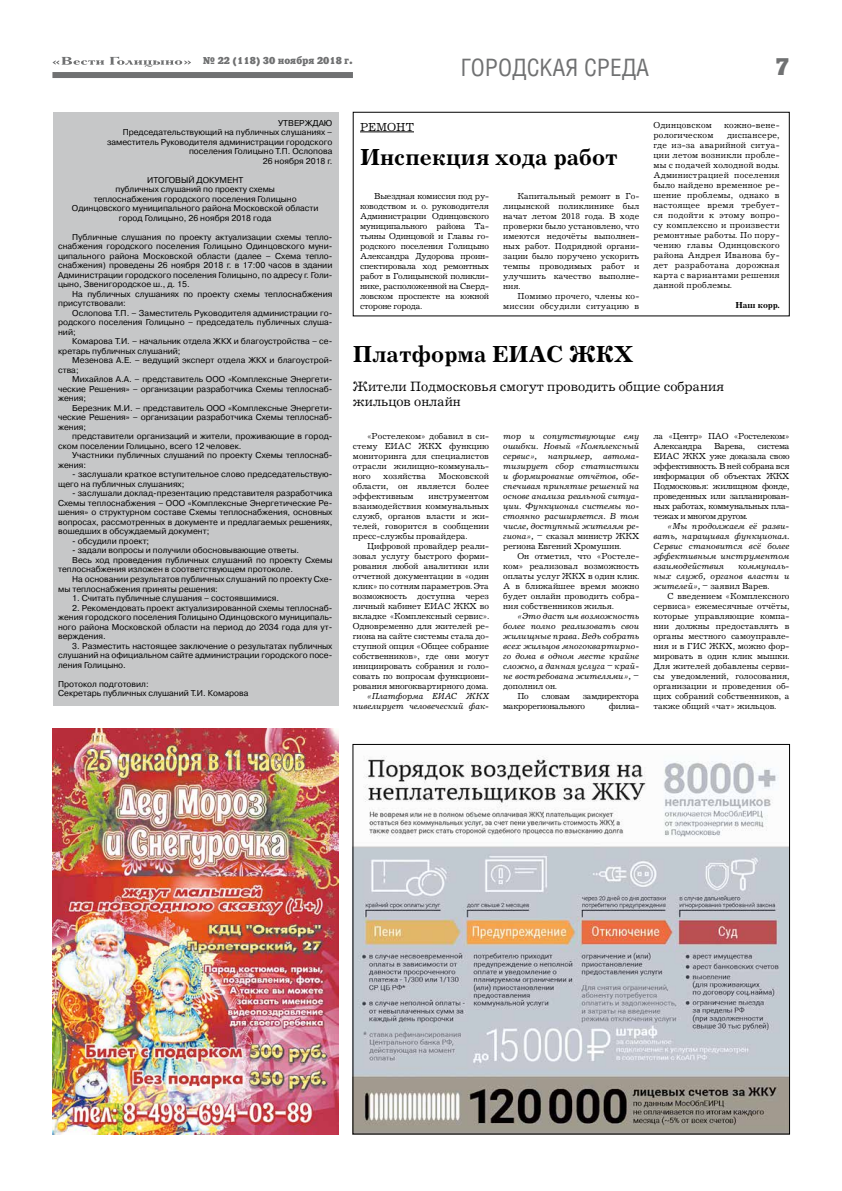
<style>
.page{position:relative;width:842px;height:1191px;background:#fff}
.page>*{position:absolute;margin:0;border:0;box-sizing:border-box;transform-origin:0 0}
.t1{font:700 24px "Journal C";color:#000}
.t2{font:24px "Helios Cond";color:#707172}
.t3{font:24px "Xenia C";color:#707172}
.t4{font:14px/15px "Journal C";color:#000}
.t5{font:12px "Journal C";color:#000}
.t6{font:10px "Xenia C";color:#707172}
.t7{font:9px/10px "Journal C";color:#000;text-align:justify}
.t8{font:italic 9px/10px "Journal C";color:#000;text-align:justify}
.t9{font:9px/10px "Journal C";letter-spacing:.02em;color:#000;text-align:right}
.t10{font:9px/10px "Journal C";letter-spacing:-.03em;color:#000}
.t11{font:700 9px "Journal C";color:#000}
.t12{font:8.5px/9.5px "Pragmatica C";color:#000;text-align:justify}
.s1{font-style:normal}
</style>
<div class="page">
<div style="left:52px;top:72px;width:301px;height:6px;background:#707172"></div>
<svg style="left:52px;top:57px;width:139px;height:10px"></svg>
<div style="left:53px;top:112px;width:285px;height:594px;background:#c6c7c8"></div>
<hr style="left:360px;top:132px;width:54px;height:1px;background:#000">
<img style="left:355px;top:756px;width:433px;height:376px">
<img style="left:52px;top:728px;width:287px;height:406px">
<p class="t6" style="left:203px;top:55px;width:151px">№ 22 (118) 30 ноября 2018 г.</p>
<h1 class="t2" style="left:461px;top:53px;width:190px">ГОРОДСКАЯ СРЕДА</h1>
<h1 class="t3" style="left:775px;top:52px;width:16px">7</h1>
<p class="t12" style="left:107px;top:118px;width:227px;text-align:right">УТВЕРЖДАЮ<br>Председательствующий на публичных слушаниях – заместитель Руководителя администрации городского поселения Голицыно Т.П. Ослопова<br>26 ноября 2018 г.</p>
<p class="t12" style="left:72px;top:175px;width:248px;text-align:center">ИТОГОВЫЙ ДОКУМЕНТ<br>публичных слушаний по проекту схемы<br>теплоснабжения городского поселения Голицыно Одинцовского муниципального района Московской области город Голицыно, 26 ноября 2018 года</p>
<p class="t12" style="left:58px;top:232px;width:276px;text-indent:14px">Публичные слушания по проекту актуализации схемы тепло&shy;снабжения городского поселения Голицыно Одинцовского муни&shy;ципального района Московской области (далее – Схема тепло&shy;снабжения) проведены 26 ноября 2018 г. в 17:00 часов в здании Администрации городского поселения Голицыно, по адресу г. Голи&shy;цыно, Звенигородское ш., д. 15.</p>
<p class="t12" style="left:58px;top:289px;width:276px;text-indent:14px">На публичных слушаниях по проекту схемы теплоснабжения присутствовали:</p>
<p class="t12" style="left:58px;top:308px;width:276px;text-indent:14px">Ослопова Т.П. – Заместитель Руководителя администрации го&shy;родского поселения Голицыно – председатель публичных слуша&shy;ний;</p>
<p class="t12" style="left:58px;top:337px;width:276px;text-indent:14px">Комарова Т.И. – начальник отдела ЖКХ и благоустройства – се&shy;кретарь публичных слушаний;</p>
<p class="t12" style="left:58px;top:356px;width:276px;text-indent:14px">Мезенова А.Е. – ведущий эксперт отдела ЖКХ и благоустрой&shy;ства;</p>
<p class="t12" style="left:58px;top:375px;width:276px;text-indent:14px">Михайлов А.А. – представитель ООО «Комплексные Энергети&shy;ческие Решения» – организации разработчика Схемы теплоснаб&shy;жения;</p>
<p class="t12" style="left:58px;top:403px;width:276px;text-indent:14px">Березник М.И. – представитель ООО «Комплексные Энергети&shy;ческие Решения» – организации разработчика Схемы теплоснаб&shy;жения;</p>
<p class="t12" style="left:58px;top:432px;width:276px;text-indent:14px">представители организаций и жители, проживающие в город&shy;ском поселении Голицыно, всего 12 человек.</p>
<p class="t12" style="left:58px;top:451px;width:276px;text-indent:14px">Участники публичных слушаний по проекту Схемы теплоснаб&shy;жения:</p>
<p class="t12" style="left:58px;top:470px;width:276px;text-indent:14px">- заслушали краткое вступительное слово председательствую&shy;щего на публичных слушаниях;</p>
<p class="t12" style="left:58px;top:489px;width:276px;text-indent:14px">- заслушали доклад-презентацию представителя разработчика Схемы теплоснабжения – ООО «Комплексные Энергетические Ре&shy;шения» о структурном составе Схемы теплоснабжения, основных вопросах, рассмотренных в документе и предлагаемых решениях, вошедших в обсуждаемый документ;</p>
<p class="t12" style="left:72px;top:536px;width:79px">- обсудили проект;</p>
<p class="t12" style="left:72px;top:546px;width:228px">- задали вопросы и получили обосновывающие ответы.</p>
<p class="t12" style="left:72px;top:555px;width:262px">Весь ход проведения публичных слушаний по проекту Схемы</p>
<p class="t12" style="left:58px;top:565px;width:236px">теплоснабжения изложен в соответствующем протоколе.</p>
<p class="t12" style="left:72px;top:574px;width:262px">На основании результатов публичных слушаний по проекту Схе-</p>
<p class="t12" style="left:58px;top:584px;width:161px">мы теплоснабжения приняты решения:</p>
<p class="t12" style="left:72px;top:593px;width:208px">1. Считать публичные слушания – состоявшимися.</p>
<p class="t12" style="left:58px;top:603px;width:276px;text-indent:14px">2. Рекомендовать проект актуализированной схемы теплоснаб&shy;жения городского поселения Голицыно Одинцовского муниципаль&shy;ного района Московской области на период до 2034 года для ут&shy;верждения.</p>
<p class="t12" style="left:58px;top:641px;width:276px;text-indent:14px">3. Разместить настоящее заключение о результатах публичных слушаний на официальном сайте администрации городского посе&shy;ления Голицыно.</p>
<p class="t12" style="left:58px;top:679px;width:192px">Протокол подготовил:<br>Секретарь публичных слушаний Т.И. Комарова</p>
<p class="t9" style="left:653px;top:121px;width:60px">Одинцовском</p>
<p class="t9" style="left:724px;top:121px;width:57px">кожно-вене-</p>
<p class="t9" style="left:653px;top:131px;width:61px">рологическом</p>
<h3 class="t5" style="left:360px;top:120px;width:55px">РЕМОНТ</h3>
<h1 class="t1" style="left:360px;top:144px;width:259px">Инспекция хода работ</h1>
<p class="t7" style="left:653px;top:131px;width:128px;text-indent:74px">диспансере, где из-за аварийной ситуа&shy;ции летом возникли пробле&shy;мы с подачей холодной воды.<br>Администрацией поселения было найдено временное ре&shy;шение проблемы, однако в настоящее время требует&shy;ся подойти к этому вопро&shy;су комплексно и произвести ремонтные работы. По пору&shy;чению главы Одинцовского района Андрея Иванова бу&shy;дет разработана дорожная карта с вариантами решения данной проблемы.</p>
<p class="t11" style="left:735px;top:300px;width:46px">Наш корр.</p>
<p class="t7" style="left:360px;top:191px;width:130px;text-indent:14px">Выездная комиссия под ру&shy;ководством и. о. руководителя Администрации Одинцовского муниципального района Та&shy;тьяны Одинцовой и Главы го&shy;родского поселения Голицыно Александра Дудорова проин&shy;спектировала ход ремонтных работ в Голицынской поликли&shy;нике, расположенной на Сверд&shy;ловском проспекте на южной стороне города.</p>
<p class="t7" style="left:503px;top:191px;width:138px;text-indent:14px">Капитальный ремонт в Го&shy;лицынской поликлинике был начат летом 2018 года. В ходе проверки было установлено, что имеются недочёты выполнен&shy;ных работ. Подрядной органи&shy;зации было поручено ускорить темпы проводимых работ и улучшить качество выполне&shy;ния.</p>
<p class="t9" style="left:503px;top:291px;width:138px">Помимо прочего, члены ко&shy;миссии обсудили ситуацию в</p>
<h1 class="t1" style="left:353px;top:341px;width:282px">Платформа ЕИАС ЖКХ</h1>
<h2 class="t4" style="left:353px;top:380px;width:373px">Жители Подмосковья смогут проводить общие собрания жильцов онлайн</h2>
<p class="t8" style="left:503px;top:431px;width:138px">тор и сопутствующие ему ошибки. Новый «Комплексный сервис», например, автома&shy;тизирует сбор статистики и формирование отчётов, обе&shy;спечивая принятие решений на основе анализа реальной ситуа&shy;ции. Функционал системы по&shy;стоянно расширяется. В том числе, доступный жителям ре&shy;гиона», <span class="s1">– сказал министр ЖКХ региона Евгений Хромушин.</span></p>
<p class="t7" style="left:503px;top:551px;width:138px;text-indent:14px">Он отметил, что «Ростеле&shy;ком» реализовал возможность оплаты услуг ЖКХ в один клик.<br>А в ближайшее время можно будет онлайн проводить собра&shy;ния собственников жилья.</p>
<p class="t8" style="left:517px;top:611px;width:123px">«Это даст им возможность</p>
<p class="t8" style="left:503px;top:621px;width:138px">более полно реализовать свои</p>
<p class="t8" style="left:503px;top:631px;width:138px">жилищные права. Ведь собрать</p>
<p class="t8" style="left:503px;top:641px;width:138px">всех жильцов многоквартирно-</p>
<p class="t8" style="left:503px;top:651px;width:138px">го дома в одном месте крайне</p>
<p class="t8" style="left:503px;top:661px;width:138px">сложно, а данная услуга – край-</p>
<p class="t8" style="left:503px;top:671px;width:138px">не востребована жителями», <span class="s1">–</span></p>
<p class="t7" style="left:503px;top:681px;width:55px">дополнил он.</p>
<p class="t7" style="left:517px;top:691px;width:13px">По</p>
<p class="t7" style="left:542px;top:691px;width:30px">словам</p>
<p class="t7" style="left:353px;top:431px;width:138px;text-indent:14px">«Ростелеком» добавил в си&shy;стему ЕИАС ЖКХ функцию мониторинга для специалистов отрасли жилищно-коммуналь&shy;ного</p>
<p class="t10" style="left:653px;top:431px;width:138px">ла «Центр» ПАО «Ростелеком»<br>Александра</p>
<p class="t7" style="left:714px;top:441px;width:33px">Варева,</p>
<p class="t7" style="left:653px;top:441px;width:138px;text-indent:104px">система ЕИАС ЖКХ уже доказала свою эффективность. В ней собрана вся информация об объектах ЖКХ Подмосковья: жилищном фонде, проведенных или запланирован&shy;ных работах, коммунальных пла&shy;тежах и многом другом.</p>
<p class="t8" style="left:653px;top:521px;width:138px;text-indent:14px">«Мы продолжаем её разви&shy;вать, наращивая функционал.<br>Сервис становится всё более эффективным инструментом взаимодействия</p>
<p class="t7" style="left:353px;top:471px;width:138px;text-indent:85px">Московской области, он является более эффективным</p>
<p class="t7" style="left:383px;top:471px;width:44px">хозяйства</p>
<p class="t7" style="left:353px;top:491px;width:138px;text-indent:75px">инструментом взаимодействия коммунальных служб, органов власти и жи&shy;телей, говорится в сообщении пресс-службы провайдера.</p>
<p class="t7" style="left:353px;top:541px;width:138px;text-indent:14px">Цифровой провайдер реали&shy;зовал услугу быстрого форми&shy;рования любой аналитики или отчетной документации в «один клик» по сотням параметров. Эта возможность доступна через личный кабинет ЕИАС ЖКХ во вкладке «Комплексный сервис».<br>Одновременно для жителей ре&shy;гиона на сайте системы стала до&shy;ступной опция «Общее собрание собственников», где они могут инициировать собрания и голо&shy;совать по вопросам функциони&shy;рования многоквартирного дома.</p>
<p class="t8" style="left:353px;top:691px;width:138px;text-align:right">«Платформа ЕИАС ЖКХ нивелирует человеческий фак-</p>
<p class="t8" style="left:653px;top:561px;width:138px;text-indent:85px">коммуналь&shy;ных служб, органов власти и жителей», <span class="s1">– заявил Варев.</span></p>
<p class="t7" style="left:653px;top:591px;width:138px;text-indent:14px">С введением «Комплексного сервиса» ежемесячные отчёты, которые управляющие компа&shy;нии должны предоставлять в органы местного самоуправле&shy;ния и в ГИС ЖКХ, можно фор&shy;мировать в один клик мышки.<br>Для жителей добавлены серви&shy;сы уведомлений, голосования, организации и проведения об&shy;щих собраний собственников, а также общий «чат» жильцов.</p>
<p class="t10" style="left:503px;top:691px;width:138px;text-indent:79px">замдиректора макрорегионального</p>
<p class="t7" style="left:609px;top:701px;width:32px">филиа-</p>
</div>
